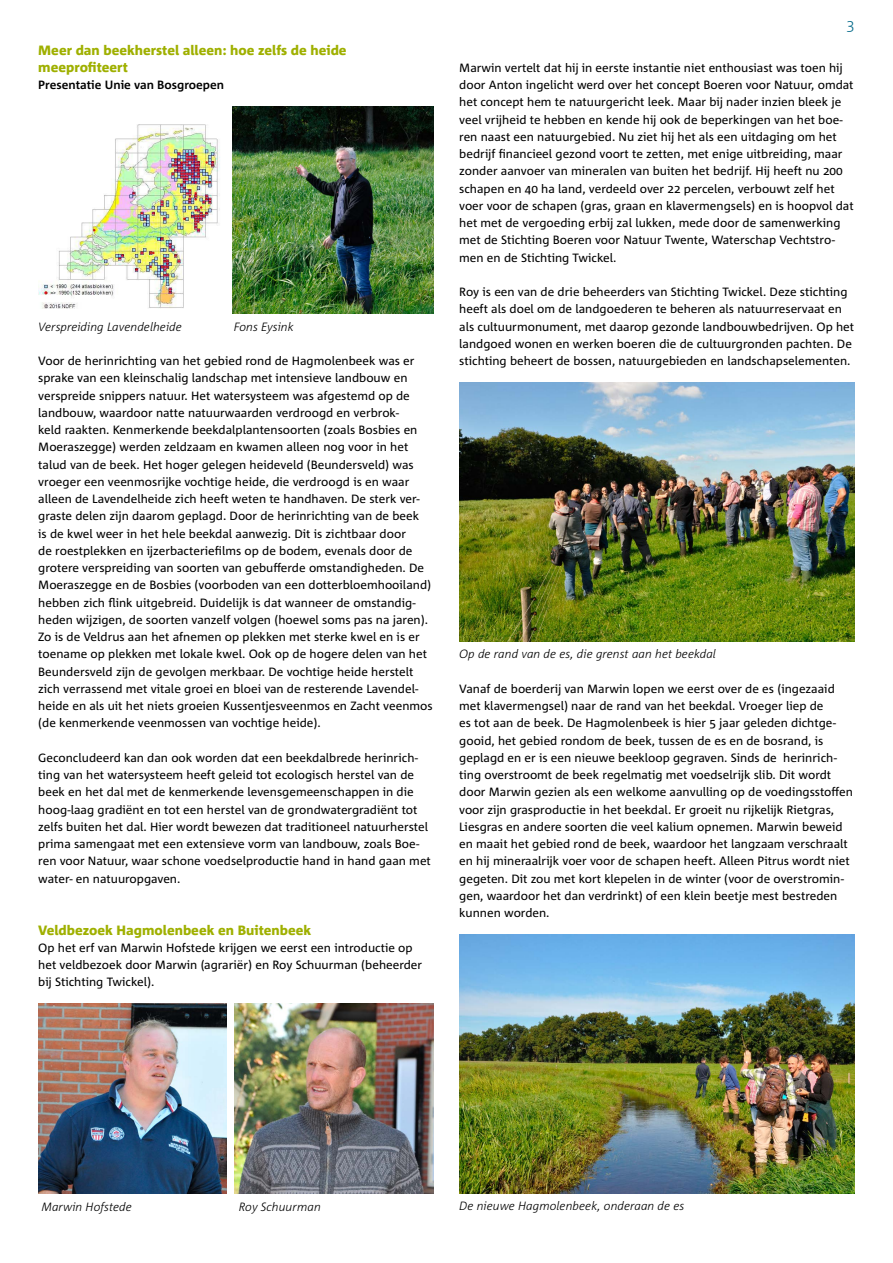
<style>
.page{position:relative;width:893px;height:1263px;background:#fff}
.page>*{position:absolute;margin:0;border:0;box-sizing:border-box;transform-origin:0 0}
.t1{font:300 15px "Corpid C1";color:#006888}
.t2{font:800 13.5px/17.2px "Corpid C1";color:#9fb000}
.t3{font:12px/17.2px "Corpid C1";color:#000}
.t4{font:italic 300 12px "Corpid C1";color:#000}
.t5{font:700 12px "Corpid C1";color:#000}
</style>
<div class="page">
<img style="left:232px;top:106px;width:202px;height:207px">
<img style="left:38px;top:124px;width:182px;height:185px">
<img style="left:38px;top:1003px;width:188px;height:190px">
<img style="left:235px;top:1003px;width:199px;height:190px">
<img style="left:459px;top:934px;width:396px;height:259px">
<img style="left:459px;top:382px;width:396px;height:259px">
<p class="t2" style="left:38px;top:41px;width:310px">Meer dan beekherstel alleen: hoe zelfs de heide meeprofiteert</p>
<p class="t5" style="left:38px;top:77px;width:187px">Presentatie Unie van Bosgroepen</p>
<p class="t4" style="left:38px;top:319px;width:145px">Verspreiding Lavendelheide</p>
<p class="t4" style="left:234px;top:319px;width:62px">Fons Eysink</p>
<p class="t3" style="left:38px;top:352px;width:396px">Voor de herinrichting van het gebied rond de Hagmolenbeek was er sprake van een kleinschalig landschap met intensieve landbouw en verspreide snippers natuur. Het watersysteem was afgestemd op de landbouw, waardoor natte natuurwaarden verdroogd en verbrok-<br>keld raakten. Kenmerkende beekdalplantensoorten (zoals Bosbies en Moeraszegge) werden zeldzaam en kwamen alleen nog voor in het talud van de beek. Het hoger gelegen heideveld (Beundersveld) was vroeger een veenmosrijke vochtige heide, die verdroogd is en waar alleen de Lavendelheide zich heeft weten te handhaven. De sterk ver&shy;graste delen zijn daarom geplagd. Door de herinrichting van de beek<br>is de kwel weer in het hele beekdal aanwezig. Dit is zichtbaar door<br>de roestplekken en ijzerbacteriefilms op de bodem, evenals door de grotere verspreiding van soorten van gebufferde omstandigheden. De Moeraszegge en de Bosbies (voorboden van een dotterbloemhooiland) hebben zich flink uitgebreid. Duidelijk is dat wanneer de omstandig&shy;heden wijzigen, de soorten vanzelf volgen (hoewel soms pas na jaren).<br>Zo is de Veldrus aan het afnemen op plekken met sterke kwel en is er toename op plekken met lokale kwel. Ook op de hogere delen van het Beundersveld zijn de gevolgen merkbaar. De vochtige heide herstelt zich verrassend met vitale groei en bloei van de resterende Lavendel&shy;heide en als uit het niets groeien Kussentjesveenmos en Zacht veenmos (de kenmerkende veenmossen van vochtige heide).</p>
<p class="t3" style="left:38px;top:749px;width:394px">Geconcludeerd kan dan ook worden dat een beekdalbrede herinrich&shy;ting van het watersysteem heeft geleid tot ecologisch herstel van de beek en het dal met de kenmerkende levensgemeenschappen in die hoog-laag gradiënt en tot een herstel van de grondwatergradiënt tot zelfs buiten het dal. Hier wordt bewezen dat traditioneel natuurherstel prima samengaat met een extensieve vorm van landbouw, zoals Boe&shy;ren voor Natuur, waar schone voedselproductie hand in hand gaan met water- en natuuropgaven.</p>
<p class="t2" style="left:38px;top:921px;width:274px">Veldbezoek Hagmolenbeek en Buitenbeek</p>
<p class="t3" style="left:38px;top:938px;width:385px">Op het erf van Marwin Hofstede krijgen we eerst een introductie op het veldbezoek door Marwin (agrariër) en Roy Schuurman (beheerder bij Stichting Twickel).</p>
<p class="t1" style="left:846px;top:15px;width:10px">3</p>
<p class="t3" style="left:459px;top:59px;width:396px">Marwin vertelt dat hij in eerste instantie niet enthousiast was toen hij door Anton ingelicht werd over het concept Boeren voor Natuur, omdat het concept hem te natuurgericht leek. Maar bij nader inzien bleek je veel vrijheid te hebben en kende hij ook de beperkingen van het boe&shy;ren naast een natuurgebied. Nu ziet hij het als een uitdaging om het bedrijf financieel gezond voort te zetten, met enige uitbreiding, maar zonder aanvoer van mineralen van buiten het bedrijf. Hij heeft nu 200 schapen en 40 ha land, verdeeld over 22 percelen, verbouwt zelf het voer voor de schapen (gras, graan en klavermengsels) en is hoopvol dat het met de vergoeding erbij zal lukken, mede door de samenwerking met de Stichting Boeren voor Natuur Twente, Waterschap Vechtstro&shy;men en de Stichting Twickel.</p>
<p class="t3" style="left:459px;top:283px;width:396px">Roy is een van de drie beheerders van Stichting Twickel. Deze stichting heeft als doel om de landgoederen te beheren als natuurreservaat en als cultuurmonument, met daarop gezonde landbouwbedrijven. Op het landgoed wonen en werken boeren die de cultuurgronden pachten. De stichting beheert de bossen, natuurgebieden en landschapselementen.</p>
<p class="t4" style="left:459px;top:647px;width:258px">Op de rand van de es, die grenst aan het beekdal</p>
<p class="t3" style="left:459px;top:680px;width:395px">Vanaf de boerderij van Marwin lopen we eerst over de es (ingezaaid met klavermengsel) naar de rand van het beekdal. Vroeger liep de<br>es tot aan de beek. De Hagmolenbeek is hier 5 jaar geleden dichtge&shy;gooid, het gebied rondom de beek, tussen de es en de bosrand, is geplagd en er is een nieuwe beekloop gegraven. Sinds de herinrich&shy;ting overstroomt de beek regelmatig met voedselrijk slib. Dit wordt door Marwin gezien als een welkome aanvulling op de voedingsstoffen voor zijn grasproductie in het beekdal. Er groeit nu rijkelijk Rietgras, Liesgras en andere soorten die veel kalium opnemen. Marwin beweid en maait het gebied rond de beek, waardoor het langzaam verschraalt en hij mineraalrijk voer voor de schapen heeft. Alleen Pitrus wordt niet gegeten. Dit zou met kort klepelen in de winter (voor de overstromin&shy;gen, waardoor het dan verdrinkt) of een klein beetje mest bestreden kunnen worden.</p>
<p class="t4" style="left:42px;top:1199px;width:92px">Marwin Hofstede</p>
<p class="t4" style="left:239px;top:1199px;width:84px">Roy Schuurman</p>
<p class="t4" style="left:459px;top:1198px;width:227px">De nieuwe Hagmolenbeek, onderaan de es</p>
</div>
